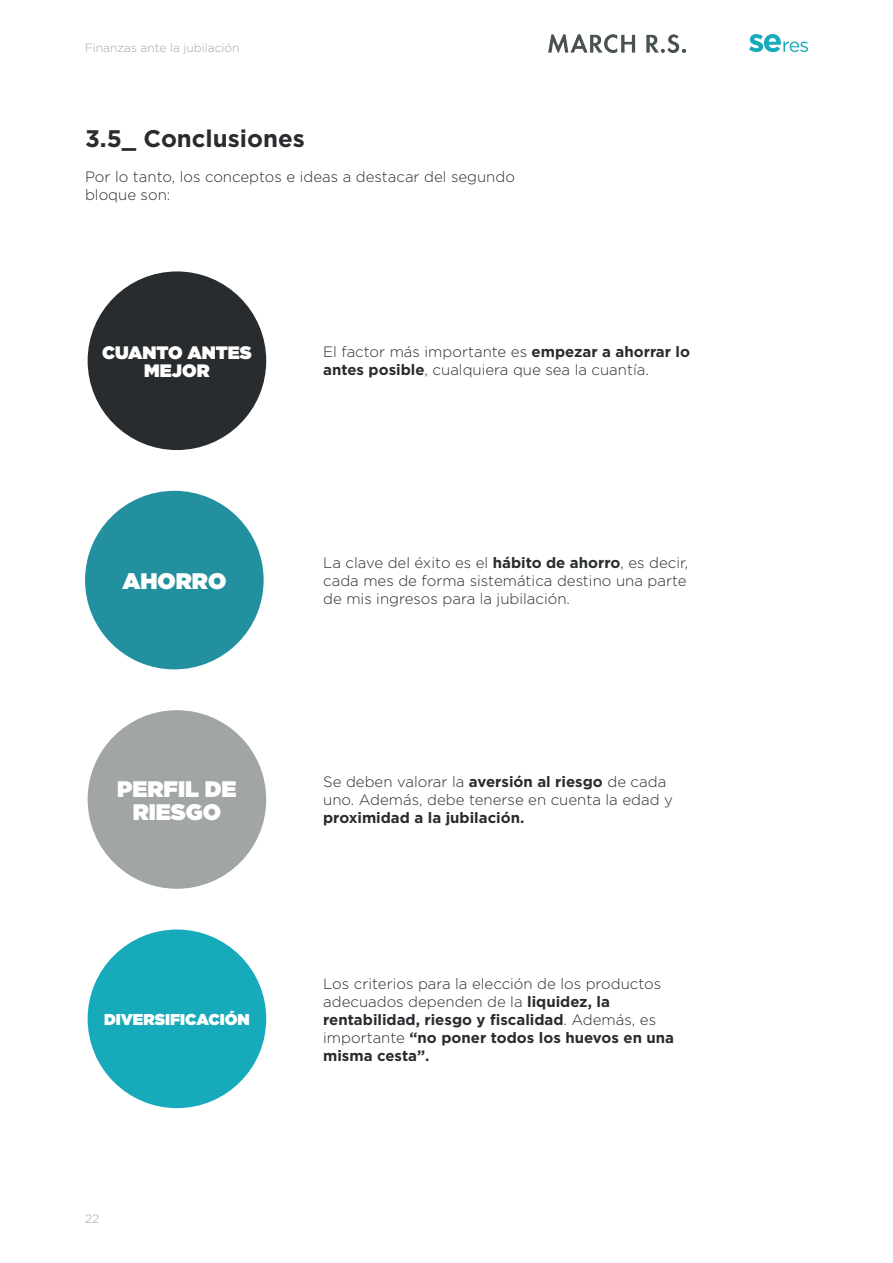
<style>
.page{position:relative;width:893px;height:1263px;background:#fff}
.page>*{position:absolute;margin:0;border:0;box-sizing:border-box;transform-origin:0 0}
.t1{font:700 24px "Gotham";color:#292c2f}
.t2{font:900 22.5px/22.5px "Gotham";color:#fff;text-align:center}
.t3{font:900 18px/18px "Gotham";color:#fff;text-align:center}
.t4{font:900 15.75px "Gotham";color:#fff}
.t5{font:300 15px/18px "Gotham";color:#292c2f}
.t6{font:700 15px "Gotham";color:#292c2f}
.t7{font:300 12px "Gotham";color:#a1a5a6}
.s1{font-weight:700}
</style>
<div class="page">
<svg style="left:749px;top:34px;width:59px;height:18px"></svg>
<img style="left:549px;top:34px;width:136px;height:18px">
<div style="left:88px;top:271px;width:178px;height:179px;background:#292c2f;border-radius:50%"></div>
<div style="left:85px;top:491px;width:179px;height:178px;background:#23909f;border-radius:50%"></div>
<div style="left:88px;top:710px;width:178px;height:179px;background:#a1a5a6;border-radius:50%"></div>
<div style="left:88px;top:929px;width:178px;height:179px;background:#16aabb;border-radius:50%"></div>
<p class="t7" style="left:85px;top:40px;width:156px">Finanzas ante la jubilación</p>
<h1 class="t1" style="left:85px;top:122px;width:221px">3.5_ Conclusiones</h1>
<p class="t5" style="left:85px;top:167px;width:431px">Por lo tanto, los conceptos e ideas a destacar del segundo bloque son:</p>
<p class="t3" style="left:102px;top:343px;width:151px">CUANTO ANTES<br>MEJOR</p>
<h2 class="t2" style="left:122px;top:569px;width:105px">AHORRO</h2>
<h2 class="t2" style="left:117px;top:778px;width:121px">PERFIL DE<br>RIESGO</h2>
<p class="t4" style="left:104px;top:1008px;width:147px">DIVERSIFICACIÓN</p>
<p class="t7" style="left:85px;top:1211px;width:16px">22</p>
<p class="t5" style="left:323px;top:342px;width:368px">El factor más importante es <span class="s1">empezar a ahorrar lo antes posible</span>, cualquiera que sea la cuantía.</p>
<p class="t5" style="left:323px;top:553px;width:366px;text-align:justify">La clave del éxito es el <span class="s1">hábito de ahorro</span>, es decir, cada mes de forma sistemática destino una parte de mis ingresos para la jubilación.</p>
<p class="t5" style="left:323px;top:773px;width:351px">Se deben valorar la <span class="s1">aversión al riesgo</span> de cada uno. Además, debe tenerse en cuenta la edad y</p>
<p class="t6" style="left:323px;top:808px;width:203px">proximidad a la jubilación.</p>
<p class="t5" style="left:323px;top:974px;width:352px">Los criterios para la elección de los productos adecuados dependen de la <span class="s1">liquidez, la rentabilidad, riesgo y fiscalidad</span>. Además, es importante <span class="s1">“no poner todos los huevos en una misma cesta”.</span></p>
</div>
